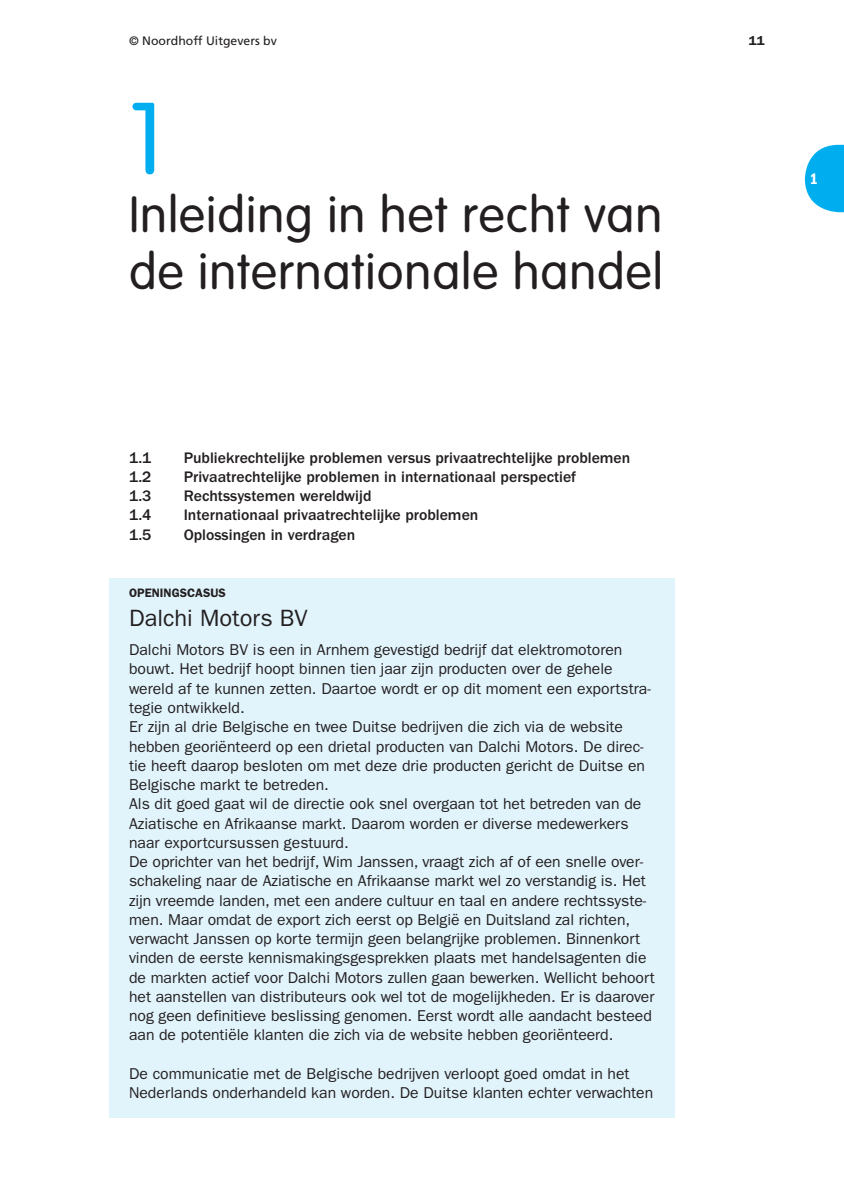
<style>
.page{position:relative;width:844px;height:1191px;background:#fff}
.page>*{position:absolute;margin:0;border:0;box-sizing:border-box;transform-origin:0 0}
.t1{font:300 99.75px "VAG Rounded";color:#00aeef}
.t2{font:300 49.88px/57.8px "VAG Rounded";letter-spacing:.02em;color:#231f20}
.t3{font:23.62px "ITC Franklin Gothic Std";color:#231f20}
.t4{font:15.75px/19.2px "ITC Franklin Gothic Std";color:#231f20}
.t5{font:500 15.75px "ITC Franklin Gothic Std";color:#231f20}
.t6{font:15.75px "ITC Franklin Gothic Std Dm Cd";color:#fff}
.t7{font:600 13.12px "ITC Franklin Gothic Std";color:#231f20}
.t8{font:12.25px "Frutiger LT Std";color:#231f20}
.t9{font:600 12.25px "ITC Franklin Gothic Std";color:#231f20}
</style>
<div class="page">
<svg style="left:804px;top:145px;width:39px;height:67px"></svg>
<div style="left:109px;top:578px;width:566px;height:539px;background:#e1f4fc"></div>
<p class="t8" style="left:129px;top:35px;width:149px">© Noordhoff Uitgevers bv</p>
<p class="t7" style="left:748px;top:36px;width:17px">11</p>
<h1 class="t1" style="left:129px;top:97px;width:37px">1</h1>
<h2 class="t2" style="left:129px;top:189px;width:535px">Inleiding in het recht van de internationale handel</h2>
<p class="t6" style="left:809px;top:173px;width:10px">1</p>
<p class="t5" style="left:129px;top:452px;width:24px">1.1</p>
<p class="t5" style="left:184px;top:452px;width:448px">Publiekrechtelijke problemen versus privaatrechtelijke problemen</p>
<p class="t5" style="left:129px;top:471px;width:24px">1.2</p>
<p class="t5" style="left:184px;top:471px;width:394px">Privaatrechtelijke problemen in internationaal perspectief</p>
<p class="t5" style="left:129px;top:490px;width:24px">1.3</p>
<p class="t5" style="left:184px;top:490px;width:189px">Rechtssystemen wereldwijd</p>
<p class="t5" style="left:129px;top:509px;width:24px">1.4</p>
<p class="t5" style="left:184px;top:509px;width:296px">Internationaal privaatrechtelijke problemen</p>
<p class="t5" style="left:129px;top:529px;width:24px">1.5</p>
<p class="t5" style="left:184px;top:529px;width:173px">Oplossingen in verdragen</p>
<p class="t9" style="left:129px;top:589px;width:98px">OPENINGSCASUS</p>
<h3 class="t3" style="left:129px;top:610px;width:180px">Dalchi Motors BV</h3>
<p class="t4" style="left:129px;top:641px;width:527px">Dalchi Motors BV is een in Arnhem gevestigd bedrijf dat elektromotoren bouwt. Het bedrijf hoopt binnen tien jaar zijn producten over de gehele wereld af te kunnen zetten. Daartoe wordt er op dit moment een exportstra&shy;tegie ontwikkeld.<br>Er zijn al drie Belgische en twee Duitse bedrijven die zich via de website hebben georiënteerd op een drietal producten van Dalchi Motors. De direc&shy;tie heeft daarop besloten om met deze drie producten gericht de Duitse en Belgische markt te betreden.<br>Als dit goed gaat wil de directie ook snel overgaan tot het betreden van de Aziatische en Afrikaanse markt. Daarom worden er diverse medewerkers naar exportcursussen gestuurd.<br>De oprichter van het bedrijf, Wim Janssen, vraagt zich af of een snelle over&shy;schakeling naar de Aziatische en Afrikaanse markt wel zo verstandig is. Het zijn vreemde landen, met een andere cultuur en taal en andere rechtssyste&shy;men. Maar omdat de export zich eerst op België en Duitsland zal richten, verwacht Janssen op korte termijn geen belangrijke problemen. Binnenkort vinden de eerste kennismakingsgesprekken plaats met handelsagenten die de markten actief voor Dalchi Motors zullen gaan bewerken. Wellicht behoort het aanstellen van distributeurs ook wel tot de mogelijkheden. Er is daarover nog geen definitieve beslissing genomen. Eerst wordt alle aandacht besteed aan de potentiële klanten die zich via de website hebben georiënteerd.</p>
<p class="t4" style="left:129px;top:1065px;width:525px">De communicatie met de Belgische bedrijven verloopt goed omdat in het<br>Nederlands onderhandeld kan worden. De Duitse klanten echter verwachten</p>
</div>
